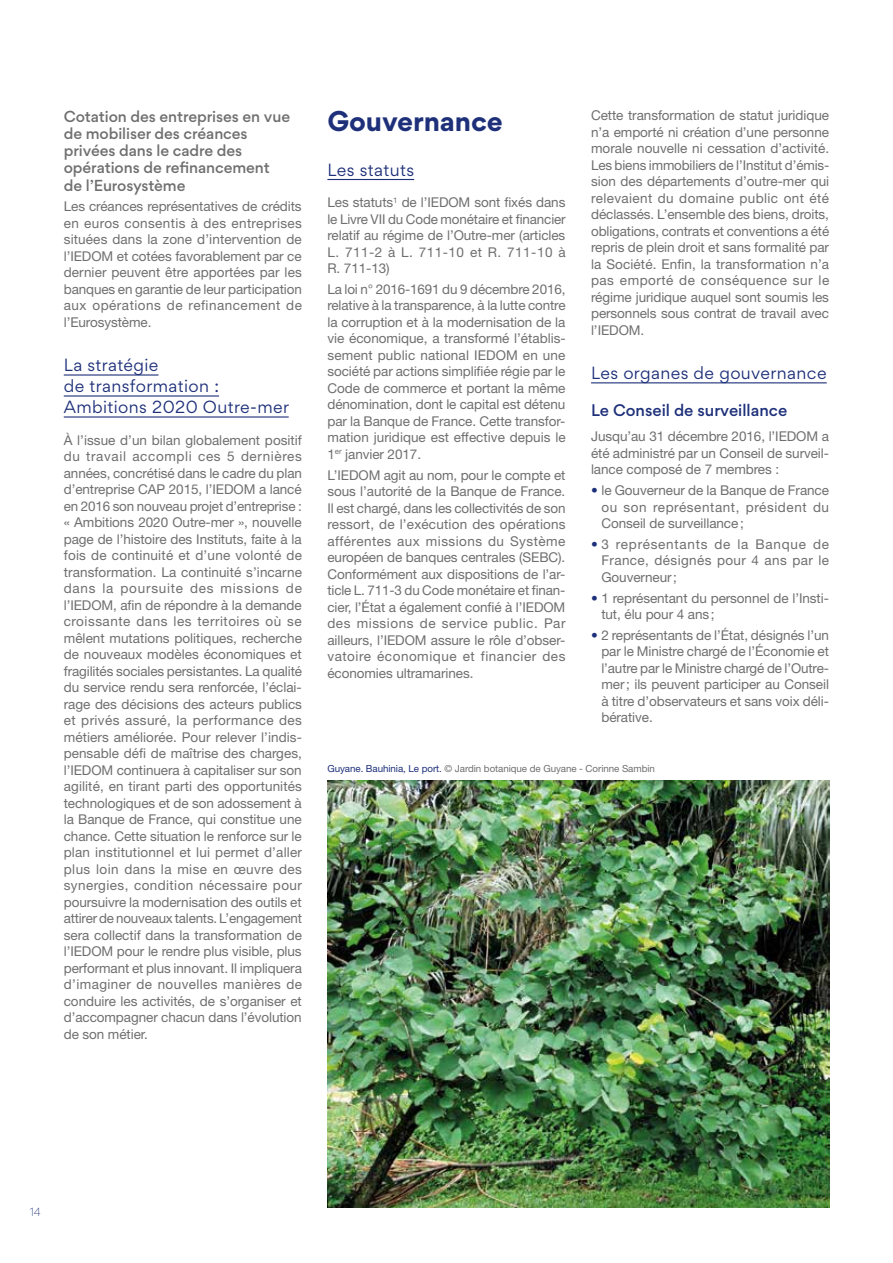
<style>
.page{position:relative;width:893px;height:1263px;background:#fff}
.page>*{position:absolute;margin:0;border:0;box-sizing:border-box;transform-origin:0 0}
.t1{font:700 25.5px "Gordita";letter-spacing:-.005em;color:#1e307a}
.t2{font:15.75px/21px "Gordita";letter-spacing:.025em;color:#1e307a}
.t3{font:500 15px "Gordita";color:#1e307a}
.t4{font:500 14.25px/17.1px "Gordita";letter-spacing:-.005em;color:#706f6f}
.t5{font:13.5px/16.5px "Helvetica Neue LT Std";letter-spacing:-.005em;color:#706f6f;text-align:justify}
.t6{font:300 10.5px "Gordita";color:#1e307a}
.t7{font:9.75px "Helvetica Neue LT Std";letter-spacing:-.005em;color:#706f6f}
.s1{color:#1e307a}
</style>
<div class="page">
<hr style="left:64px;top:374px;width:94px;height:2px;background:#1e307a">
<hr style="left:64px;top:395px;width:155px;height:2px;background:#1e307a">
<hr style="left:64px;top:416px;width:225px;height:2px;background:#1e307a">
<hr style="left:327px;top:179px;width:87px;height:1px;background:#1e307a">
<hr style="left:591px;top:382px;width:236px;height:1px;background:#1e307a">
<img style="left:327px;top:780px;width:502px;height:428px">
<p class="t4" style="left:64px;top:108px;width:228px">Cotation des entreprises en vue de mobiliser des créances privées dans le cadre des opérations de refinancement de l’Eurosystème</p>
<p class="t5" style="left:64px;top:198px;width:240px">Les créances représentatives de crédits en euros consentis à des entreprises situées dans la zone d’intervention de l’IEDOM et cotées favorablement par ce dernier peuvent être apportées par les banques en garantie de leur participation aux opérations de refinancement de l’Eurosystème.</p>
<p class="t2" style="left:64px;top:354px;width:227px">La stratégie<br>de transformation :<br>Ambitions 2020 Outre-mer</p>
<p class="t5" style="left:64px;top:431px;width:240px">À l’issue d’un bilan globalement positif du travail accompli ces 5 dernières années, concrétisé dans le cadre du plan d’entreprise CAP 2015, l’IEDOM a lancé en 2016 son nouveau projet d’entreprise : « Ambitions 2020 Outre-mer », nouvelle page de l’histoire des Instituts, faite à la fois de continuité et d’une volonté de transformation. La continuité s’incarne dans la poursuite des missions de l’IEDOM, afin de répondre à la demande croissante dans les territoires où se mêlent mutations politiques, recherche de nouveaux modèles économiques et fragilités sociales persistantes. La qualité du service rendu sera renforcée, l’éclai&shy;rage des décisions des acteurs publics et privés assuré, la performance des métiers améliorée. Pour relever l’indis&shy;pensable défi de maîtrise des charges, l’IEDOM continuera à capitaliser sur son agilité, en tirant parti des opportunités technologiques et de son adossement à la Banque de France, qui constitue une chance. Cette situation le renforce sur le plan institutionnel et lui permet d’aller plus loin dans la mise en œuvre des synergies, condition nécessaire pour poursuivre la modernisation des outils et attirer de nouveaux talents. L’engagement sera collectif dans la transformation de l’IEDOM pour le rendre plus visible, plus performant et plus innovant. Il impliquera d’imaginer de nouvelles manières de conduire les activités, de s’organiser et d’accompagner chacun dans l’évolution de son métier.</p>
<h1 class="t1" style="left:327px;top:101px;width:177px">Gouvernance</h1>
<p class="t2" style="left:327px;top:159px;width:88px">Les statuts</p>
<p class="t5" style="left:327px;top:194px;width:240px">Les statuts<sup>1</sup> de l’IEDOM sont fixés dans le Livre VII du Code monétaire et financier relatif au régime de l’Outre-mer (articles L. 711-2 à L. 711-10 et R. 711-10 à R. 711-13)</p>
<p class="t5" style="left:327px;top:281px;width:240px">La loi n° 2016-1691 du 9 décembre 2016, relative à la transparence, à la lutte contre la corruption et à la modernisation de la vie économique, a transformé l’établis&shy;sement public national IEDOM en une société par actions simplifiée régie par le Code de commerce et portant la même dénomination, dont le capital est détenu par la Banque de France. Cette transfor&shy;mation juridique est effective depuis le 1<sup>er</sup> janvier 2017.</p>
<p class="t5" style="left:327px;top:466px;width:240px">L’IEDOM agit au nom, pour le compte et sous l’autorité de la Banque de France.<br>Il est chargé, dans les collectivités de son ressort, de l’exécution des opérations afférentes aux missions du Système européen de banques centrales (SEBC).<br>Conformément aux dispositions de l’ar&shy;ticle L. 711-3 du Code monétaire et finan&shy;cier, l’État a également confié à l’IEDOM des missions de service public. Par ailleurs, l’IEDOM assure le rôle d’obser&shy;vatoire économique et financier des économies ultramarines.</p>
<p class="t5" style="left:591px;top:107px;width:240px">Cette transformation de statut juridique n’a emporté ni création d’une personne morale nouvelle ni cessation d’activité.<br>Les biens immobiliers de l’Institut d’émis&shy;sion des départements d’outre-mer qui relevaient du domaine public ont été déclassés. L’ensemble des biens, droits, obligations, contrats et conventions a été repris de plein droit et sans formalité par la Société. Enfin, la transformation n’a pas emporté de conséquence sur le régime juridique auquel sont soumis les personnels sous contrat de travail avec l’IEDOM.</p>
<p class="t2" style="left:591px;top:362px;width:237px">Les organes de gouvernance</p>
<p class="t3" style="left:591px;top:399px;width:198px">Le Conseil de surveillance</p>
<p class="t5" style="left:591px;top:428px;width:239px">Jusqu’au 31 décembre 2016, l’IEDOM a été administré par un Conseil de surveil&shy;lance composé de 7 membres :</p>
<p class="t5" style="left:601px;top:482px;width:229px;text-indent:-10px"><span class="s1">•</span> le Gouverneur de la Banque de France ou son représentant, président du Conseil de surveillance;</p>
<p class="t5" style="left:601px;top:535px;width:229px;text-indent:-10px"><span class="s1">•</span> 3 représentants de la Banque de France, désignés pour 4 ans par le Gouverneur;</p>
<p class="t5" style="left:601px;top:589px;width:229px;text-indent:-10px"><span class="s1">•</span> 1 représentant du personnel de l’Insti&shy;tut, élu pour 4 ans;</p>
<p class="t5" style="left:601px;top:626px;width:229px;text-indent:-10px"><span class="s1">•</span> 2 représentants de l’État, désignés l’un par le Ministre chargé de l’Économie et l’autre par le Ministre chargé de l’Outre&shy;mer; ils peuvent participer au Conseil à titre d’observateurs et sans voix déli&shy;bérative.</p>
<p class="t7" style="left:327px;top:762px;width:329px"><span class="s1">Guyane. Bauhinia, Le port.</span> © Jardin botanique de Guyane - Corinne Sambin</p>
<p class="t6" style="left:30px;top:1204px;width:13px">14</p>
</div>
